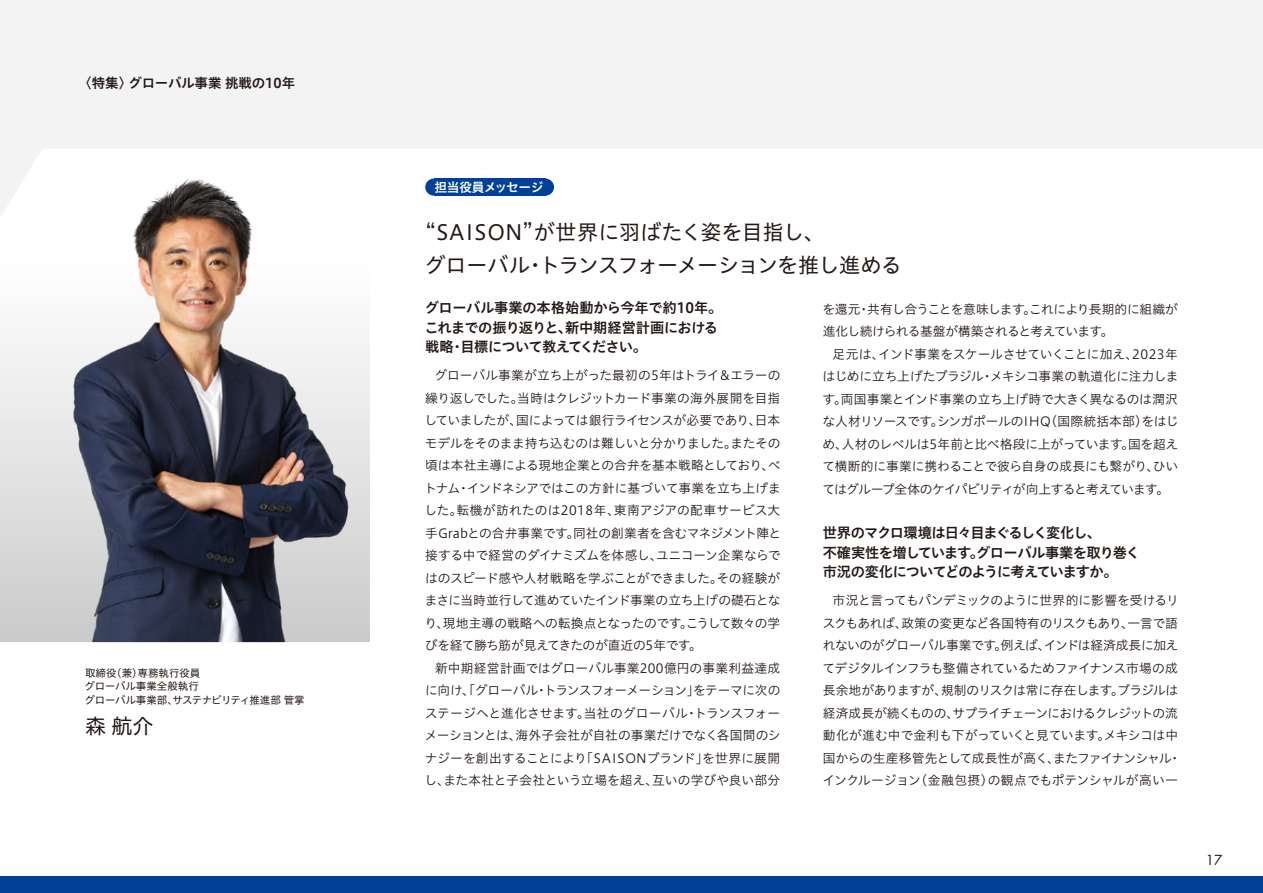
<style>
.page{position:relative;width:1263px;height:893px;background:#fff}
.page>*{position:absolute;margin:0;border:0;box-sizing:border-box;transform-origin:0 0}
.t1{font:21px/33px "Hiragino UD Sans Std W4";letter-spacing:-.01em;color:#231916}
.t2{font:14.25px/19.5px "Hiragino UD Sans Std W6";letter-spacing:-.045em;color:#231916}
.t3{font:13.5px "Hiragino UD Sans Std W6";letter-spacing:-.01em;color:#231916}
.t4{font:13.5px "Futura Std";color:#231916}
.t5{font:12.75px/22.5px "Hiragino UD Sans Std W3";letter-spacing:-.035em;color:#231916;text-align:justify}
.t6{font:12.75px "Hiragino UD Sans Std W6";letter-spacing:-.04em;color:#fff}
.t7{font:10.5px/13.5px "Hiragino UD Sans Std W4";letter-spacing:-.01em;color:#231916}
</style>
<div class="page">
<svg style="left:0;top:0;width:1263px;height:195px;fill:#f3f3f3"></svg>
<div style="left:0;top:876px;width:1263px;height:17px;background:#004098"></div>
<img style="left:0;top:149px;width:370px;height:493px">
<div style="left:425px;top:179px;width:17px;height:17px;background:#004098;border-radius:50%"></div>
<div style="left:537px;top:179px;width:17px;height:17px;background:#004098;border-radius:50%"></div>
<div style="left:434px;top:179px;width:111px;height:17px;background:#004098"></div>
<p class="t3" style="left:78px;top:73px;width:218px">〈特集〉グローバル事業 挑戦の10年</p>
<p class="t7" style="left:85px;top:666px;width:222px">取締役（兼）専務執行役員<br>グローバル事業全般執行<br>グローバル事業部、サステナビリティ推進部 管掌</p>
<h1 class="t1" style="left:85px;top:709px;width:70px">森 航介</h1>
<p class="t6" style="left:434px;top:177px;width:111px">担当役員メッセージ</p>
<h1 class="t1" style="left:424px;top:214px;width:479px">“SAISON”が世界に羽ばたく姿を目指し、<br>グローバル・トランスフォーメーションを推し進める</h1>
<p class="t2" style="left:424px;top:297px;width:300px">グローバル事業の本格始動から今年で約10年。これまでの振り返りと、新中期経営計画における戦略・目標について教えてください。</p>
<p class="t5" style="left:822px;top:297px;width:357px">を還元・共有し合うことを意味します。これにより長期的に組織が進化し続けられる基盤が構築されると考えています。</p>
<p class="t5" style="left:822px;top:342px;width:358px;text-indent:10px">足元は、インド事業をスケールさせていくことに加え、2023年はじめに立ち上げたブラジル・メキシコ事業の軌道化に注力します。両国事業とインド事業の立ち上げ時で大きく異なるのは潤沢な人材リソースです。シンガポールのIHQ（国際統括本部）をはじめ、人材のレベルは5年前と比べ格段に上がっています。国を超えて横断的に事業に携わることで彼ら自身の成長にも繋がり、ひいてはグループ全体のケイパビリティが向上すると考えています。</p>
<p class="t5" style="left:424px;top:363px;width:359px;text-indent:10px">グローバル事業が立ち上がった最初の5年はトライ＆エラーの繰り返しでした。当時はクレジットカード事業の海外展開を目指していましたが、国によっては銀行ライセンスが必要であり、日本モデルをそのまま持ち込むのは難しいと分かりました。またその頃は本社主導による現地企業との合弁を基本戦略としており、ベトナム・インドネシアではこの方針に基づいて事業を立ち上げました。転機が訪れたのは2018年、東南アジアの配車サービス大手Grabとの合弁事業です。同社の創業者を含むマネジメント陣と接する中で経営のダイナミズムを体感し、ユニコーン企業ならではのスピード感や人材戦略を学ぶことができました。その経験がまさに当時並行して進めていたインド事業の立ち上げの礎石となり、現地主導の戦略への転換点となったのです。こうして数々の学びを経て勝ち筋が見えてきたのが直近の5年です。</p>
<p class="t5" style="left:424px;top:656px;width:358px;text-indent:11px">新中期経営計画ではグローバル事業200億円の事業利益達成に向け、「グローバル・トランスフォーメーション」をテーマに次のステージへと進化させます。当社のグローバル・トランスフォーメーションとは、海外子会社が自社の事業だけでなく各国間のシナジーを創出することにより「SAISONブランド」を世界に展開し、また本社と子会社という立場を超え、互いの学びや良い部分</p>
<p class="t2" style="left:823px;top:522px;width:319px">世界のマクロ環境は日々目まぐるしく変化し、<br>不確実性を増しています。グローバル事業を取り巻く市況の変化についてどのように考えていますか。</p>
<p class="t5" style="left:822px;top:588px;width:358px;text-align:left;text-indent:10px">市況と言ってもパンデミックのように世界的に影響を受けるリスクもあれば、政策の変更など各国特有のリスクもあり、一言で語れないのがグローバル事業です。例えば、インドは経済成長に加えてデジタルインフラも整備されているためファイナンス市場の成長余地がありますが、規制のリスクは常に存在します。ブラジルは経済成長が続くものの、サプライチェーンにおけるクレジットの流動化が進む中で金利も下がっていくと見ています。メキシコは中国からの生産移管先として成長性が高く、またファイナンシャル・インクルージョン（金融包摂）の観点でもポテンシャルが高い一</p>
<p class="t4" style="left:1206px;top:852px;width:18px">17</p>
</div>
